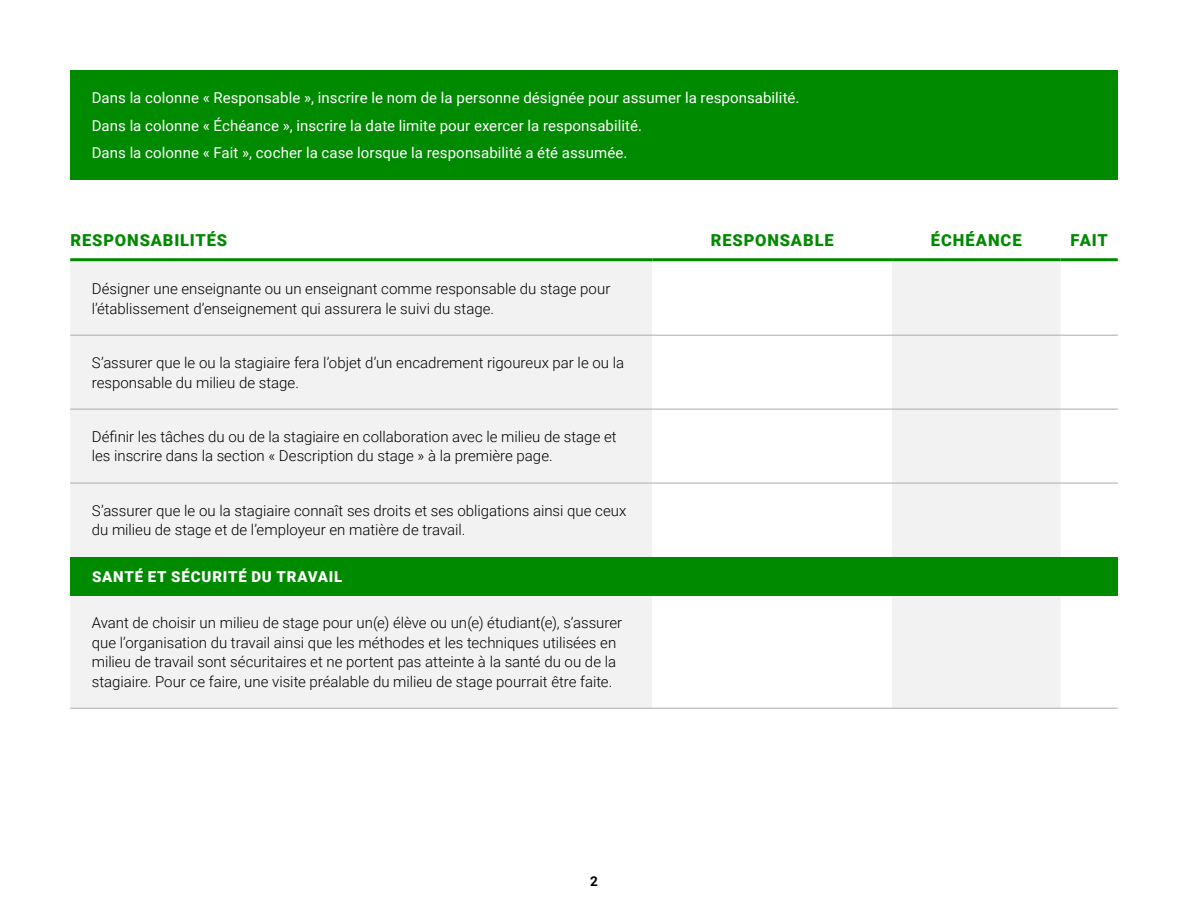
<style>
.page{position:relative;width:1188px;height:918px;background:#fff}
.page>*{position:absolute;margin:0;border:0;box-sizing:border-box;transform-origin:0 0}
.Titre_tableau_centré{font:900 16.5px "Roboto";letter-spacing:.055em;color:#008a00}
.Titre_tableau__H2{font:900 16.5px "Roboto";letter-spacing:.05em;color:#008a00}
.Texte_tableau__P{font:300 15px/19.5px "Roboto";color:#000}
.Texte_encadré_vert{font:15px "Roboto";letter-spacing:.005em;color:#fff}
.Sous-titre_tableau{font:900 15px "Roboto";letter-spacing:.055em;color:#fff}
.t1{font:700 13.5px "Roboto";color:#000}
</style>
<div class="page">
<div style="left:70px;top:70px;width:1048px;height:110px;background:#008a00"></div>
<div style="left:70px;top:261px;width:582px;height:447px;background:#f2f2f2"></div>
<svg style="left:652px;top:261px;width:466px;height:447px"></svg>
<div style="left:892px;top:261px;width:169px;height:447px;background:#f2f2f2"></div>
<div style="left:70px;top:557px;width:1048px;height:38px;background:#008a00"></div>
<hr style="left:70px;top:409px;width:582px;height:1px;background:#acacac">
<hr style="left:892px;top:409px;width:169px;height:1px;background:#acacac">
<hr style="left:70px;top:483px;width:582px;height:1px;background:#acacac">
<hr style="left:652px;top:483px;width:240px;height:1px;background:#acacac">
<hr style="left:892px;top:483px;width:169px;height:1px;background:#acacac">
<hr style="left:652px;top:708px;width:240px;height:1px;background:#acacac">
<hr style="left:892px;top:708px;width:169px;height:1px;background:#acacac">
<hr style="left:1061px;top:708px;width:57px;height:1px;background:#acacac">
<hr style="left:70px;top:258px;width:582px;height:3px;background:#008a00">
<hr style="left:652px;top:258px;width:240px;height:3px;background:#008a00">
<hr style="left:892px;top:258px;width:169px;height:3px;background:#008a00">
<hr style="left:1061px;top:258px;width:57px;height:3px;background:#008a00">
<hr style="left:70px;top:335px;width:582px;height:1px;background:#acacac">
<hr style="left:1061px;top:335px;width:57px;height:1px;background:#acacac">
<hr style="left:1061px;top:409px;width:57px;height:1px;background:#acacac">
<hr style="left:1061px;top:483px;width:57px;height:1px;background:#acacac">
<hr style="left:652px;top:335px;width:240px;height:1px;background:#acacac">
<hr style="left:652px;top:409px;width:240px;height:1px;background:#acacac">
<hr style="left:892px;top:335px;width:169px;height:1px;background:#acacac">
<hr style="left:70px;top:708px;width:582px;height:1px;background:#acacac">
<p class="Texte_encadré_vert" style="left:92px;top:87px;width:709px">Dans la colonne « Responsable », inscrire le nom de la personne désignée pour assumer la responsabilité.</p>
<p class="Texte_encadré_vert" style="left:92px;top:115px;width:552px">Dans la colonne « Échéance », inscrire la date limite pour exercer la responsabilité.</p>
<p class="Texte_encadré_vert" style="left:92px;top:142px;width:537px">Dans la colonne « Fait », cocher la case lorsque la responsabilité a été assumée.</p>
<h2 class="Titre_tableau__H2" style="left:70px;top:229px;width:158px">RESPONSABILITÉS</h2>
<h2 class="Titre_tableau_centré" style="left:711px;top:229px;width:124px">RESPONSABLE</h2>
<h2 class="Titre_tableau_centré" style="left:931px;top:229px;width:92px">ÉCHÉANCE</h2>
<h2 class="Titre_tableau_centré" style="left:1070px;top:229px;width:39px">FAIT</h2>
<p class="Texte_tableau__P" style="left:92px;top:278px;width:520px">Désigner une enseignante ou un enseignant comme responsable du stage pour l’établissement d’enseignement qui assurera le suivi du stage.</p>
<p class="Texte_tableau__P" style="left:92px;top:352px;width:534px">S’assurer que le ou la stagiaire fera l’objet d’un encadrement rigoureux par le ou la responsable du milieu de stage.</p>
<p class="Texte_tableau__P" style="left:92px;top:426px;width:526px">Définir les tâches du ou de la stagiaire en collaboration avec le milieu de stage et les inscrire dans la section « Description du stage » à la première page.</p>
<p class="Texte_tableau__P" style="left:92px;top:500px;width:536px">S’assurer que le ou la stagiaire connaît ses droits et ses obligations ainsi que ceux du milieu de stage et de l’employeur en matière de travail.</p>
<h3 class="Sous-titre_tableau" style="left:92px;top:566px;width:252px">SANTÉ ET SÉCURITÉ DU TRAVAIL</h3>
<p class="Texte_tableau__P" style="left:92px;top:612px;width:532px">Avant de choisir un milieu de stage pour un(e) élève ou un(e) étudiant(e), s’assurer que l’organisation du travail ainsi que les méthodes et les techniques utilisées en milieu de travail sont sécuritaires et ne portent pas atteinte à la santé du ou de la stagiaire. Pour ce faire, une visite préalable du milieu de stage pourrait être faite.</p>
<p class="t1" style="left:590px;top:871px;width:9px">2</p>
</div>
